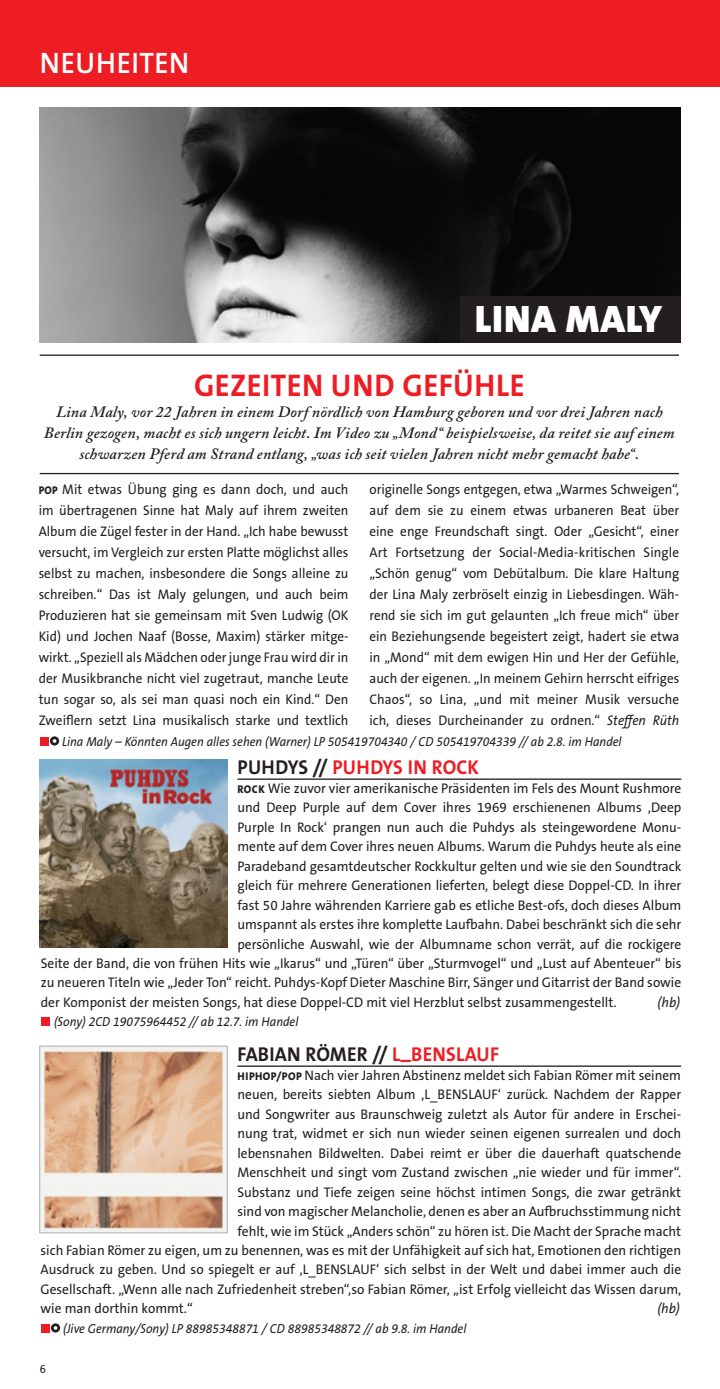
<style>
.page{position:relative;width:720px;height:1389px;background:#fff}
.page>*{position:absolute;margin:0;border:0;box-sizing:border-box;transform-origin:0 0}
.t1{font:900 38.5px "The Sans B Plus W9";letter-spacing:.015em;color:#fff}
.t2{font:700 31.5px "The Sans B Plus W7";letter-spacing:.015em;color:#ee1d23;scale:.96 1}
.t3{font:600 29.75px "The Sans B Plus W6";letter-spacing:.015em;color:#fff;scale:.96 1}
.t4{font:700 20.12px "The Sans B Plus W7";letter-spacing:.01em;color:#231f20;scale:.96 1}
.t5{font:700 20.12px "The Sans B Plus W7";letter-spacing:.01em;color:#ee1d23;scale:.96 1}
.t6{font:italic 600 15.75px/21px "Adobe Caslon Pro";letter-spacing:.01em;color:#231f20;text-align:center}
.t7{font:14px "The Sans B Plus W5 Plain";color:#231f20;scale:.96 1}
.t8{font:14px/21px "The Sans B Plus W5 Plain";color:#231f20;text-align:justify;scale:.94 1}
.t9{font:italic 14px "The Sans B Plus W5 Plain";color:#231f20;scale:.96 1}
.t10{font:italic 13.12px "The Sans B Plus W5 Plain";color:#231f20;scale:.92 1}
.s1{font-family:"The Sans B Plus W8";font-weight:800;font-size:11.2px}
.s2{font-style:italic}
.s3{color:#231f20}
.s4{color:#ee1d23}
</style>
<div class="page">
<div style="left:0;top:0;width:719px;height:87px;background:#ee1d23"></div>
<img style="left:40px;top:108px;width:640px;height:235px">
<div style="left:40px;top:737px;width:8px;height:9px;background:#ee1d23"></div>
<svg style="left:50px;top:736px;width:9px;height:10px"></svg>
<div style="left:459px;top:296px;width:221px;height:47px;background:#231f20"></div>
<hr style="left:40px;top:355px;width:638px;height:1px;background:#231f20">
<hr style="left:40px;top:473px;width:638px;height:1px;background:#231f20">
<hr style="left:237px;top:778px;width:444px;height:2px;background:#231f20">
<div style="left:41px;top:1017px;width:9px;height:9px;background:#ee1d23"></div>
<img style="left:40px;top:760px;width:187px;height:188px">
<hr style="left:237px;top:1065px;width:443px;height:2px;background:#231f20">
<div style="left:41px;top:1324px;width:8px;height:9px;background:#ee1d23"></div>
<svg style="left:51px;top:1323px;width:9px;height:10px"></svg>
<img style="left:41px;top:1048px;width:184px;height:183px">
<div style="left:39px;top:1046px;width:188px;height:187px;border:1px solid #acadb1"></div>
<h3 class="t3" style="left:40px;top:44px;width:157px">NEUHEITEN</h3>
<h1 class="t1" style="left:475px;top:294px;width:188px">LINA MALY</h1>
<h2 class="t2" style="left:194px;top:365px;width:345px">GEZEITEN UND GEFÜHLE</h2>
<p class="t6" style="left:44px;top:401px;width:632px">Lina Maly, vor 22 Jahren in einem Dorf nördlich von Hamburg geboren und vor drei Jahren nach<br>Berlin gezogen, macht es sich ungern leicht. Im Video zu „Mond“ beispielsweise, da reitet sie auf einem schwarzen Pferd am Strand entlang, „was ich seit vielen Jahren nicht mehr gemacht habe“.</p>
<p class="t8" style="left:39px;top:478px;width:331px"><span class="s1">POP</span> Mit etwas Übung ging es dann doch, und auch im übertragenen Sinne hat Maly auf ihrem zweiten Album die Zügel fester in der Hand. „Ich habe bewusst versucht, im Vergleich zur ersten Platte möglichst alles selbst zu machen, insbesondere die Songs alleine zu schreiben.“ Das ist Maly gelungen, und auch beim Produzieren hat sie gemeinsam mit Sven Ludwig (OK Kid) und Jochen Naaf (Bosse, Maxim) stärker mitge&shy;wirkt. „Speziell als Mädchen oder junge Frau wird dir in der Musikbranche nicht viel zugetraut, manche Leute tun sogar so, als sei man quasi noch ein Kind.“ Den Zweiflern setzt Lina musikalisch starke und textlich</p>
<p class="t8" style="left:369px;top:478px;width:331px">originelle Songs entgegen, etwa „Warmes Schweigen“, auf dem sie zu einem etwas urbaneren Beat über eine enge Freundschaft singt. Oder „Gesicht“, einer Art Fortsetzung der Social-Media-kritischen Single „Schön genug“ vom Debütalbum. Die klare Haltung der Lina Maly zerbröselt einzig in Liebesdingen. Wäh&shy;rend sie sich im gut gelaunten „Ich freue mich“ über ein Beziehungsende begeistert zeigt, hadert sie etwa in „Mond“ mit dem ewigen Hin und Her der Gefühle, auch der eigenen. „In meinem Gehirn herrscht eifriges Chaos“, so Lina, „und mit meiner Musik versuche ich, dieses Durcheinander zu ordnen.“ <span class="s2">Steffen Rüth</span></p>
<p class="t10" style="left:62px;top:733px;width:609px">Lina Maly – Könnten Augen alles sehen (Warner) LP 505419704340 / CD 505419704339 // ab 2.8. im Handel</p>
<h3 class="t5" style="left:237px;top:754px;width:253px"><span class="s3">PUHDYS //</span> PUHDYS IN ROCK</h3>
<p class="t7" style="left:237px;top:779px;width:463px"><span class="s1">ROCK</span> Wie zuvor vier amerikanische Präsidenten im Fels des Mount Rushmore</p>
<p class="t7" style="left:237px;top:799px;width:464px">und Deep Purple auf dem Cover ihres 1969 erschienenen Albums ‚Deep</p>
<p class="t7" style="left:237px;top:818px;width:463px">Purple In Rock‘ prangen nun auch die Puhdys als steingewordene Monu-</p>
<p class="t7" style="left:237px;top:838px;width:464px">mente auf dem Cover ihres neuen Albums. Warum die Puhdys heute als eine</p>
<p class="t7" style="left:237px;top:857px;width:463px">Paradeband gesamtdeutscher Rockkultur gelten und wie sie den Soundtrack</p>
<p class="t7" style="left:237px;top:876px;width:463px">gleich für mehrere Generationen lieferten, belegt diese Doppel-CD. In ihrer</p>
<p class="t7" style="left:237px;top:896px;width:464px">fast 50 Jahre währenden Karriere gab es etliche Best-ofs, doch dieses Album</p>
<p class="t7" style="left:237px;top:915px;width:463px">umspannt als erstes ihre komplette Laufbahn. Dabei beschränkt sich die sehr</p>
<p class="t7" style="left:237px;top:935px;width:463px">persönliche Auswahl, wie der Albumname schon verrät, auf die rockigere</p>
<p class="t7" style="left:41px;top:954px;width:668px">Seite der Band, die von frühen Hits wie „Ikarus“ und „Türen“ über „Sturmvogel“ und „Lust auf Abenteuer“ bis</p>
<p class="t7" style="left:41px;top:974px;width:668px">zu neueren Titeln wie „Jeder Ton“ reicht. Puhdys-Kopf Dieter Maschine Birr, Sänger und Gitarrist der Band sowie</p>
<p class="t7" style="left:41px;top:993px;width:601px">der Komponist der meisten Songs, hat diese Doppel-CD mit viel Herzblut selbst zusammengestellt.</p>
<p class="t9" style="left:657px;top:994px;width:25px">(hb)</p>
<p class="t10" style="left:54px;top:1014px;width:267px">(Sony) 2CD 19075964452 // ab 12.7. im Handel</p>
<h3 class="t4" style="left:237px;top:1041px;width:274px">FABIAN RÖMER // <span class="s4">L</span><sup>_</sup><span class="s4">BENSLAUF</span></h3>
<p class="t7" style="left:237px;top:1066px;width:463px"><span class="s1">HIPHOP/POP</span> Nach vier Jahren Abstinenz meldet sich Fabian Römer mit seinem</p>
<p class="t7" style="left:237px;top:1086px;width:463px">neuen, bereits siebten Album ‚L_BENSLAUF‘ zurück. Nachdem der Rapper</p>
<p class="t7" style="left:237px;top:1105px;width:463px">und Songwriter aus Braunschweig zuletzt als Autor für andere in Erschei-</p>
<p class="t7" style="left:237px;top:1125px;width:463px">nung trat, widmet er sich nun wieder seinen eigenen surrealen und doch</p>
<p class="t7" style="left:237px;top:1144px;width:463px">lebensnahen Bildwelten. Dabei reimt er über die dauerhaft quatschende</p>
<p class="t7" style="left:237px;top:1163px;width:463px">Menschheit und singt vom Zustand zwischen „nie wieder und für immer“.</p>
<p class="t7" style="left:237px;top:1183px;width:463px">Substanz und Tiefe zeigen seine höchst intimen Songs, die zwar getränkt</p>
<p class="t7" style="left:237px;top:1202px;width:463px">sind von magischer Melancholie, denen es aber an Aufbruchsstimmung nicht</p>
<p class="t7" style="left:237px;top:1222px;width:463px">fehlt, wie im Stück „Anders schön“ zu hören ist. Die Macht der Sprache macht</p>
<p class="t7" style="left:41px;top:1241px;width:668px">sich Fabian Römer zu eigen, um zu benennen, was es mit der Unfähigkeit auf sich hat, Emotionen den richtigen</p>
<p class="t7" style="left:41px;top:1261px;width:668px">Ausdruck zu geben. Und so spiegelt er auf ‚L_BENSLAUF‘ sich selbst in der Welt und dabei immer auch die</p>
<p class="t7" style="left:41px;top:1280px;width:668px">Gesellschaft. „Wenn alle nach Zufriedenheit streben“,so Fabian Römer, „ist Erfolg vielleicht das Wissen darum,</p>
<p class="t7" style="left:41px;top:1300px;width:160px">wie man dorthin kommt.“</p>
<p class="t9" style="left:657px;top:1300px;width:25px">(hb)</p>
<p class="t10" style="left:63px;top:1320px;width:440px">(Jive Germany/Sony) LP 88985348871 / CD 88985348872 // ab 9.8. im Handel</p>
</div>
